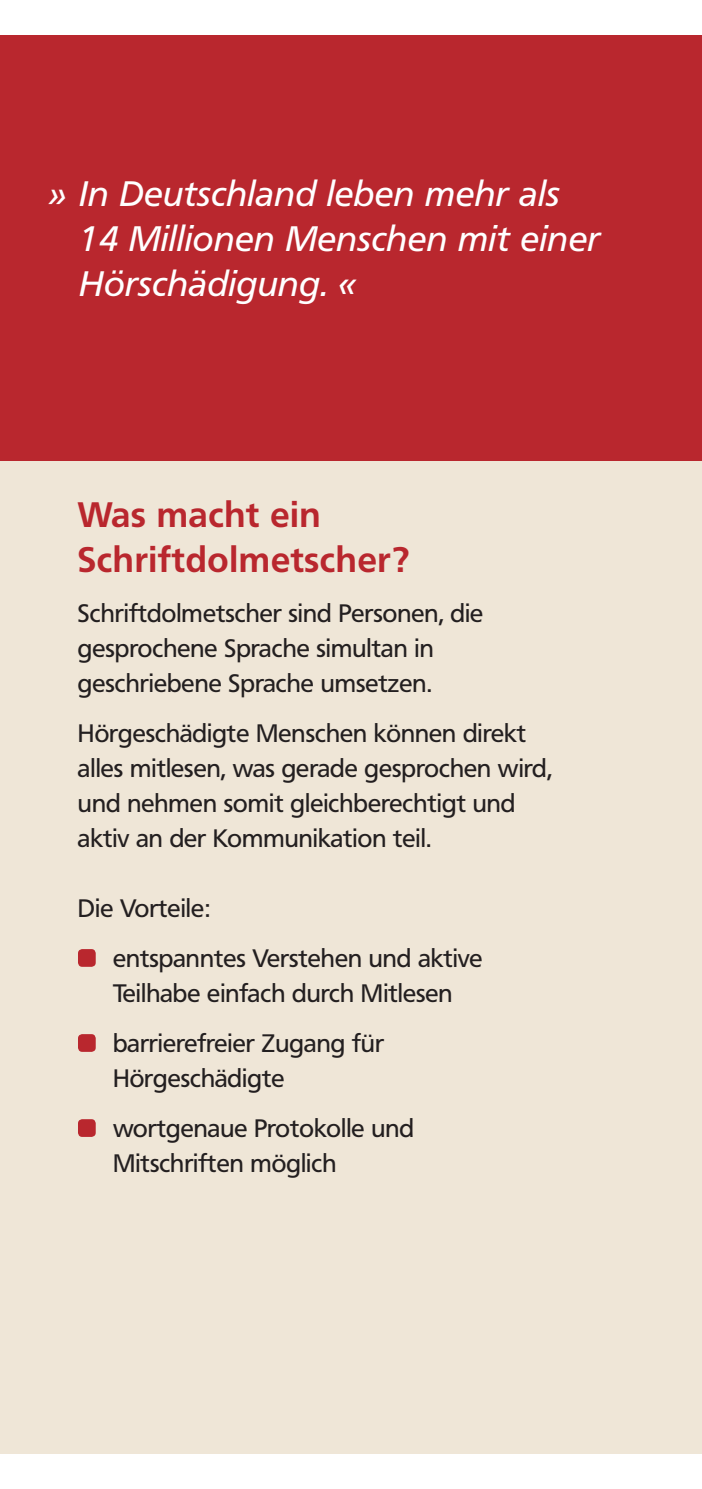
<style>
.page{position:relative;width:702px;height:1489px;background:#fff}
.page>*{position:absolute;margin:0;border:0;box-sizing:border-box;transform-origin:0 0}
.t1{font:italic 35px/45px "Frutiger VR";letter-spacing:.02em;color:#fff}
.t2{font:700 35px/45px "Frutiger VR";letter-spacing:.02em;color:#b9272e}
.t3{font:25px/35px "Frutiger VR";color:#231f20}
</style>
<div class="page">
<div style="left:0;top:106px;width:702px;height:1347px;background:#efe6d7"></div>
<div style="left:78px;top:949px;width:18px;height:17px;background:#b9272e;border-radius:4px"></div>
<div style="left:78px;top:1034px;width:18px;height:17px;background:#b9272e;border-radius:4px"></div>
<div style="left:78px;top:1119px;width:18px;height:17px;background:#b9272e;border-radius:4px"></div>
<div style="left:0;top:35px;width:702px;height:426px;background:#b9272e"></div>
<h1 class="t1" style="left:80px;top:173px;width:522px;text-indent:-30px">» In Deutschland leben mehr als<br>14 Millionen Menschen mit einer<br>Hörschädigung. «</h1>
<h1 class="t2" style="left:78px;top:493px;width:333px">Was macht ein<br>Schriftdolmetscher?</h1>
<p class="t3" style="left:78px;top:596px;width:407px">Schriftdolmetscher sind Personen, die gesprochene Sprache simultan in geschriebene Sprache umsetzen.</p>
<p class="t3" style="left:78px;top:716px;width:475px">Hörgeschädigte Menschen können direkt alles mitlesen, was gerade gesprochen wird, und nehmen somit gleichberechtigt und aktiv an der Kommunikation teil.</p>
<p class="t3" style="left:113px;top:884px;width:371px;line-height:50px;text-indent:-35px">Die Vorteile:<br>entspanntes Verstehen und aktive</p>
<p class="t3" style="left:113px;top:969px;width:341px;line-height:50px">Teilhabe einfach durch Mitlesen barrierefreier Zugang für</p>
<p class="t3" style="left:113px;top:1054px;width:302px;line-height:50px">Hörgeschädigte wortgenaue Protokolle und</p>
<p class="t3" style="left:113px;top:1146px;width:225px">Mitschriften möglich</p>
</div>
